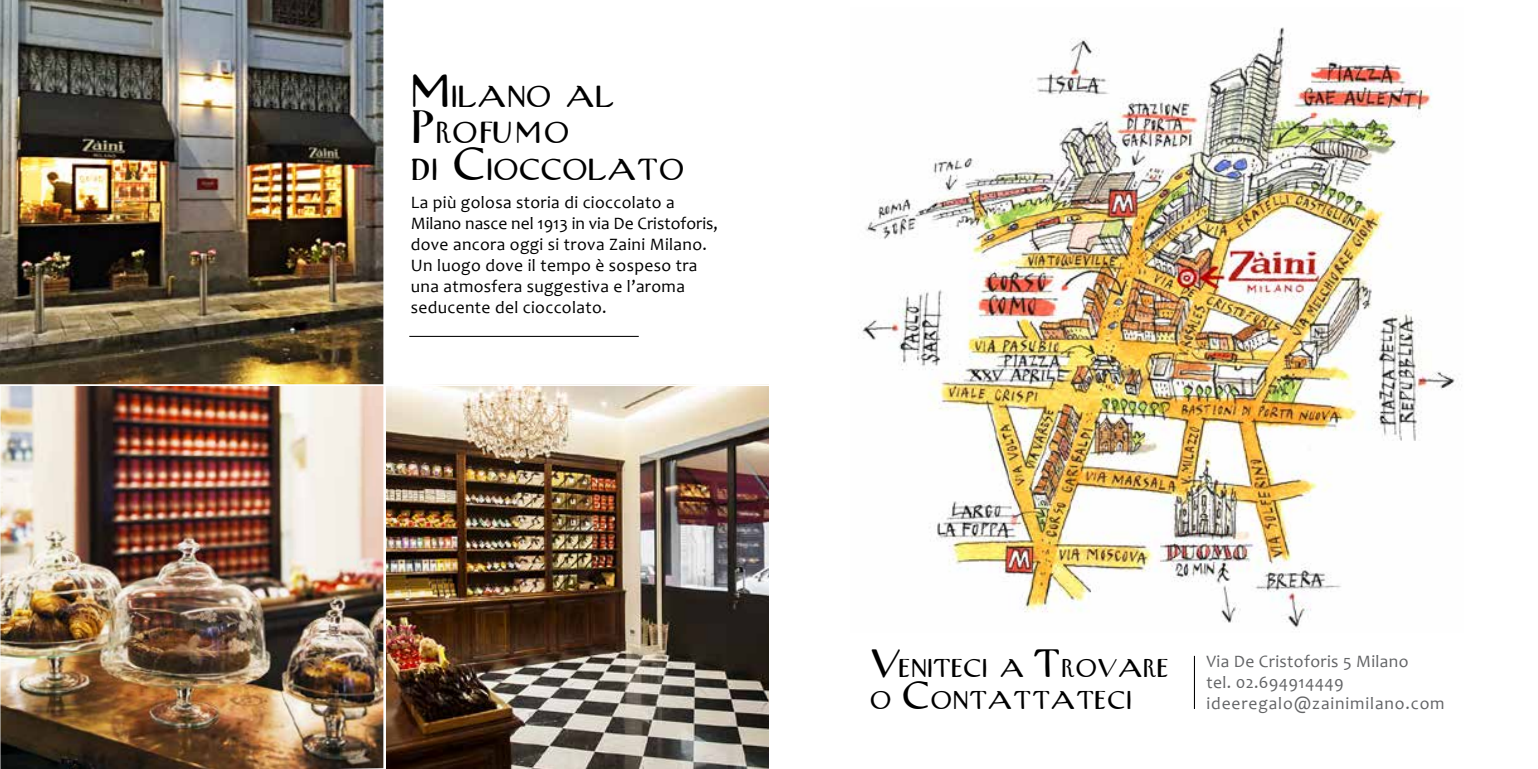
<style>
.page{position:relative;width:1538px;height:769px;background:#fff}
.page>*{position:absolute;margin:0;border:0;box-sizing:border-box;transform-origin:0 0}
.t1{font:45.5px/36.8px "New Yorker";color:#000}
.t2{font:38.5px/31.5px "New Yorker";color:#000}
.t3{font:17.5px/21px "Candara";letter-spacing:.02em;color:#000}
.t4{font:17.5px/21px "Candara";letter-spacing:.02em;color:#636466}
</style>
<div class="page">
<img style="left:861px;top:27px;width:601px;height:603px">
<img style="left:0;top:0;width:383px;height:769px">
<img style="left:386px;top:386px;width:383px;height:383px">
<hr style="left:0;top:384px;width:809px;height:2px;background:#fff">
<hr style="left:409px;top:336px;width:230px;height:1px;background:#000">
<hr style="left:1194px;top:656px;width:1px;height:53px;background:#000">
<h1 class="t1" style="left:411px;top:72px;width:275px">Milano al<br>Profumo<br>di Cioccolato</h1>
<p class="t3" style="left:411px;top:192px;width:309px">La più golosa storia di cioccolato a Milano nasce nel 1913 in via De Cristoforis, dove ancora oggi si trova Zaini Milano.<br>Un luogo dove il tempo è sospeso tra una atmosfera suggestiva e l’aroma seducente del cioccolato.</p>
<h2 class="t2" style="left:870px;top:648px;width:301px">Veniteci a Trovare o Contattateci</h2>
<p class="t4" style="left:1206px;top:651px;width:240px">Via De Cristoforis 5 Milano<br>tel. 02.694914449 ideeregalo@zainimilano.com</p>
</div>
